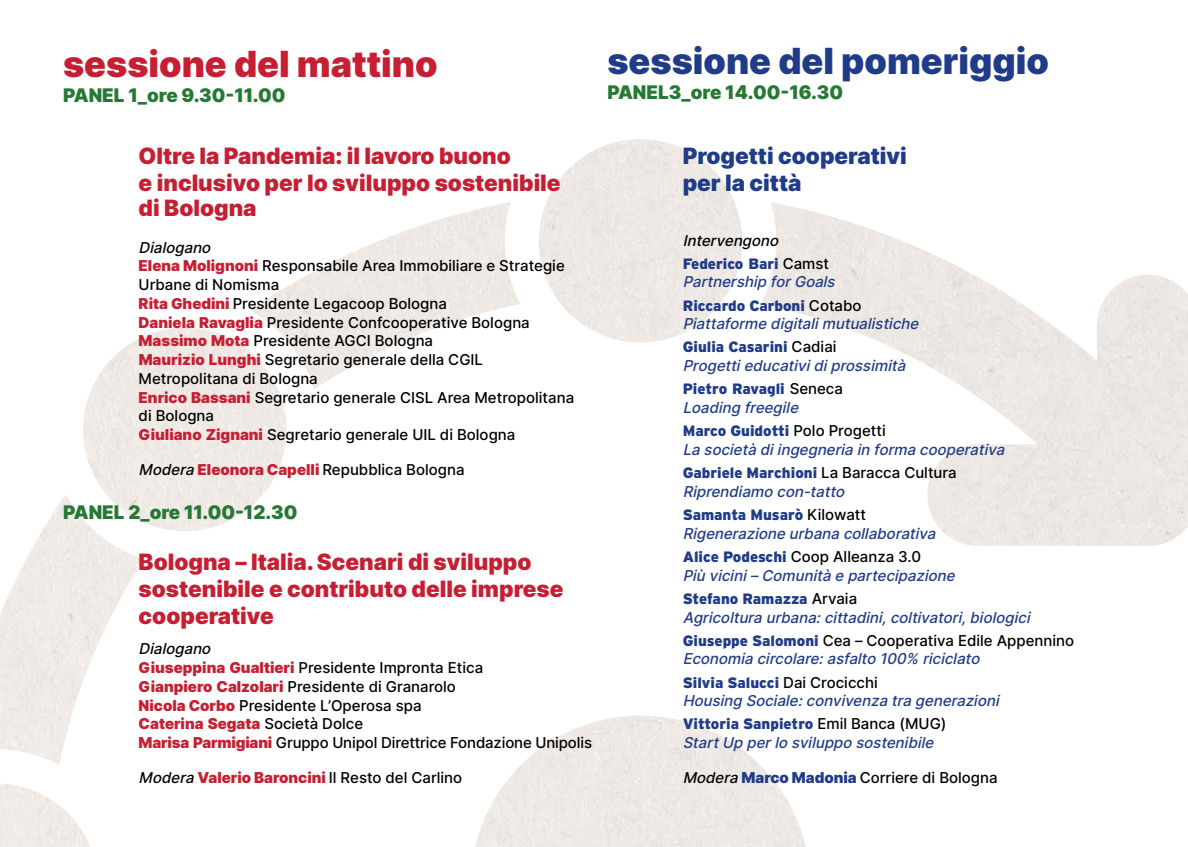
<style>
.page{position:relative;width:1188px;height:847px;background:#fff}
.page>*{position:absolute;margin:0;border:0;box-sizing:border-box;transform-origin:0 0}
.t1{font:900 36px "Inter";color:#203c88}
.t2{font:900 36px "Inter";color:#c61f33}
.t3{font:900 22.5px/27px "Inter";color:#c61f33}
.t4{font:900 22.5px/27px "Inter";color:#203c88}
.t5{font:900 18.75px "Inter";color:#257933}
.t6{font:500 15px/18.8px "Inter";color:#000}
.t7{font:italic 500 15px/23.1px "Inter";color:#203c88}
.t8{font:900 15px "Interstate";color:#203c88}
.t9{font:italic 500 15px "Inter";color:#000}
.s1{font-style:italic}
.s2{font-weight:900;color:#c61f33}
.s3{font-family:"Inter";font-weight:500;color:#000}
.s4{font-family:"Interstate";font-weight:900;font-style:normal}
.s5{font-style:normal;color:#000}
.s6{font-weight:900;color:#203c88}
</style>
<div class="page">
<img style="left:0;top:139px;width:1188px;height:708px">
<h1 class="t2" style="left:63px;top:38px;width:376px">sessione del mattino</h1>
<p class="t5" style="left:63px;top:82px;width:224px">PANEL 1_ore 9.30-11.00</p>
<h2 class="t3" style="left:139px;top:142px;width:423px">Oltre la Pandemia: il lavoro buono<br>e inclusivo per lo sviluppo sostenibile</h2>
<h2 class="t3" style="left:139px;top:194px;width:119px">di Bologna</h2>
<p class="t6" style="left:139px;top:237px;width:437px"><span class="s1">Dialogano<br></span><span class="s2">Elena Molignoni</span> Responsabile Area Immobiliare e Strategie Urbane di Nomisma<br><span class="s2">Rita Ghedini</span> Presidente Legacoop Bologna<br><span class="s2">Daniela Ravaglia</span> Presidente Confcooperative Bologna <span class="s2">Massimo Mota</span> Presidente AGCI Bologna<br><span class="s2">Maurizio Lunghi</span> Segretario generale della CGIL Metropolitana di Bologna<br><span class="s2">Enrico Bassani</span> Segretario generale CISL Area Metropolitana di Bologna<br><span class="s2">Giuliano Zignani</span> Segretario generale UIL di Bologna</p>
<p class="t6" style="left:139px;top:460px;width:327px"><span class="s1">Modera</span> <span class="s2">Eleonora Capelli</span> Repubblica Bologna</p>
<p class="t5" style="left:63px;top:498px;width:236px">PANEL 2_ore 11.00-12.30</p>
<h2 class="t3" style="left:139px;top:548px;width:426px">Bologna – Italia. Scenari di sviluppo sostenibile e contributo delle imprese cooperative</h2>
<p class="t6" style="left:139px;top:639px;width:455px"><span class="s1">Dialogano<br></span><span class="s2">Giuseppina Gualtieri</span> Presidente Impronta Etica<br><span class="s2">Gianpiero Calzolari</span> Presidente di Granarolo<br><span class="s2">Nicola Corbo</span> Presidente L’Operosa spa<br><span class="s2">Caterina Segata</span> Società Dolce<br><span class="s2">Marisa Parmigiani</span> Gruppo Unipol Direttrice Fondazione Unipolis</p>
<p class="t6" style="left:139px;top:768px;width:325px"><span class="s1">Modera</span> <span class="s2">Valerio Baroncini</span> Il Resto del Carlino</p>
<h1 class="t1" style="left:607px;top:35px;width:443px">sessione del pomeriggio</h1>
<p class="t5" style="left:607px;top:79px;width:237px">PANEL3_ore 14.00-16.30</p>
<h2 class="t4" style="left:682px;top:142px;width:225px">Progetti cooperativi per la città</h2>
<p class="t9" style="left:682px;top:229px;width:102px">Intervengono</p>
<p class="t8" style="left:682px;top:255px;width:148px">Federico Bari <span class="s3">Camst</span></p>
<p class="t7" style="left:682px;top:270px;width:158px">Partnership forGoals</p>
<p class="t8" style="left:682px;top:297px;width:180px">Riccardo Carboni <span class="s3">Cotabo</span></p>
<p class="t7" style="left:682px;top:312px;width:242px">Piattaforme digitalimutualistiche</p>
<p class="t8" style="left:682px;top:339px;width:155px">Giulia Casarini <span class="s3">Cadiai</span></p>
<p class="t7" style="left:682px;top:354px;width:228px">Progettieducatividiprossimità</p>
<p class="t8" style="left:682px;top:380px;width:162px">Pietro Ravagli <span class="s3">Seneca</span></p>
<p class="t7" style="left:682px;top:396px;width:121px">Loading freegile</p>
<p class="t8" style="left:682px;top:422px;width:205px">Marco Guidotti <span class="s3">Polo Progetti</span></p>
<p class="t7" style="left:682px;top:438px;width:327px">La società diingegneria in forma cooperativa</p>
<p class="t8" style="left:682px;top:464px;width:276px">Gabriele Marchioni <span class="s3">La Baracca Cultura</span></p>
<p class="t7" style="left:682px;top:479px;width:167px">Riprendiamo con-tatto</p>
<p class="t8" style="left:682px;top:506px;width:185px">Samanta Musarò <span class="s3">Kilowatt</span></p>
<p class="t7" style="left:682px;top:521px;width:259px">Rigenerazione urbana collaborativa<br><span class="s4">Alice Podeschi</span> <span class="s5">Coop Alleanza 3.0</span></p>
<p class="t7" style="left:682px;top:563px;width:278px">Più vicini–Comunità e partecipazione</p>
<p class="t8" style="left:682px;top:590px;width:176px">Stefano Ramazza <span class="s3">Arvaia</span></p>
<p class="t7" style="left:682px;top:605px;width:393px">Agricoltura urbana:cittadini,coltivatori,biologici<br><span class="s4">Giuseppe Salomoni</span> <span class="s5">Cea – Cooperativa Edile Appennino</span></p>
<p class="t7" style="left:682px;top:647px;width:303px">Economia circolare:asfalto 100% riciclato</p>
<p class="t8" style="left:682px;top:674px;width:197px">Silvia Salucci <span class="s3">Dai Crocicchi</span></p>
<p class="t7" style="left:682px;top:689px;width:322px">Housing Sociale:convivenza tra generazioni</p>
<p class="t8" style="left:682px;top:715px;width:265px">Vittoria Sanpietro <span class="s3">Emil Banca (MUG)</span></p>
<p class="t7" style="left:682px;top:731px;width:257px">StartUp perlo sviluppo sostenibile</p>
<p class="t6" style="left:682px;top:768px;width:316px"><span class="s1">Modera</span> <span class="s6">Marco Madonia</span> Corriere di Bologna</p>
</div>
